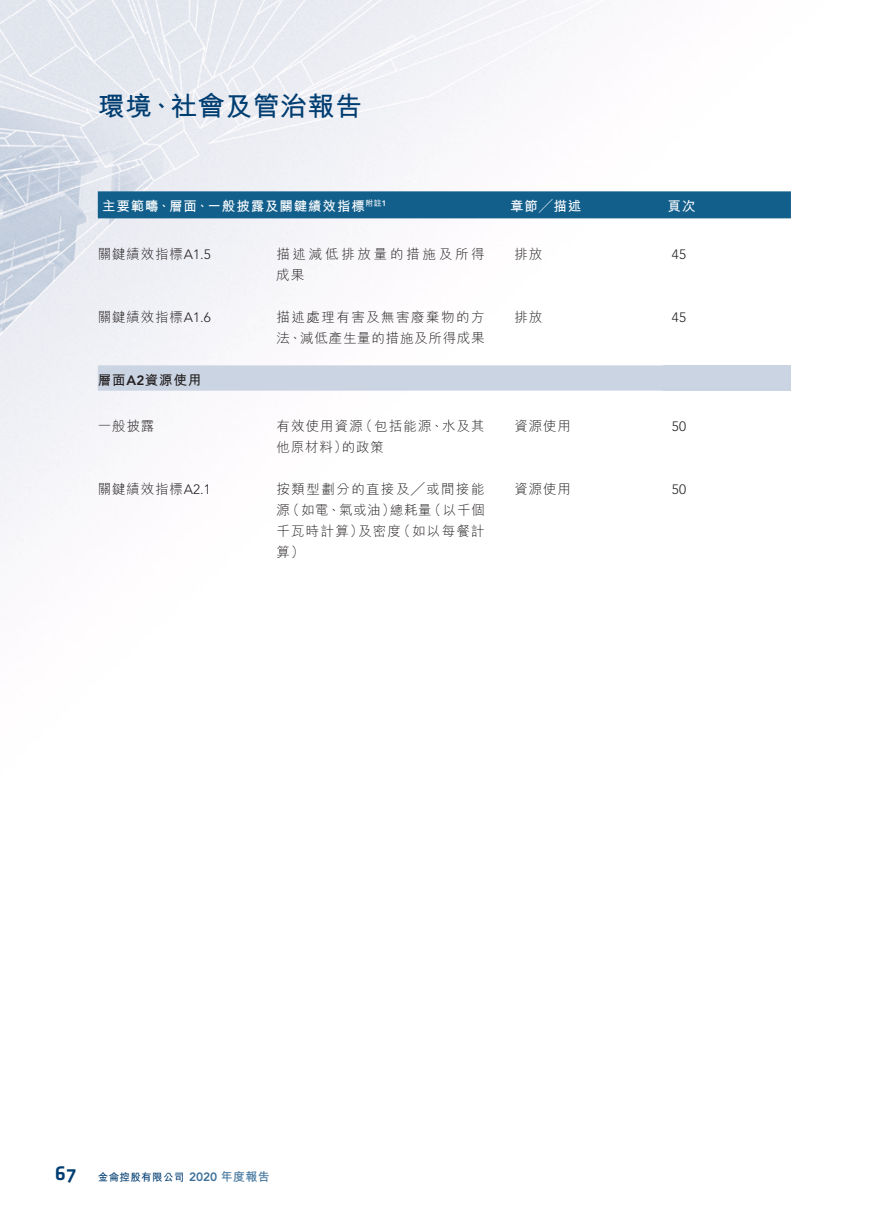
<style>
.page{position:relative;width:893px;height:1212px;background:#fff}
.page>*{position:absolute;margin:0;border:0;box-sizing:border-box;transform-origin:0 0}
.t1{font:700 27px "M Hei HK";letter-spacing:.015em;color:#003d71}
.t2{font:21px "Klavika Medium OSF";color:#003d71}
.Body_Text{font:300 13.5px/21px "M Hei HK";letter-spacing:.085em;color:#231f20}
.Body_Text-2{font:700 13.5px "M Hei HK";letter-spacing:.065em;color:#fff}
.Body_Text-3{font:300 13.5px "M Hei HK";letter-spacing:.11em;color:#231f20}
.Body_Text-4{font:300 13.5px "M Hei HK";letter-spacing:.055em;color:#231f20}
.Body_Text-5{font:300 13.5px "M Hei HK";letter-spacing:.205em;color:#231f20}
.Body_Text-6{font:300 13.5px "Avenir LT Std";letter-spacing:.01em;color:#231f20}
.Body_Text-7{font:700 13.5px "M Hei HK";letter-spacing:.065em;color:#231f20}
.t3{font:800 12px "Avenir LT Std";color:#3e719a}
.t4{font:700 10.5px "M Hei HK";letter-spacing:.035em;color:#003d71}
.Body_Text-8{font:800 7.8px "Avenir LT Std";color:#fff}
.s1{font-family:"Avenir LT Std"}
.s2{font-family:"Avenir LT Std";font-weight:800}
.s3{font-family:"M Hei HK";font-weight:700}
</style>
<div class="page">
<img style="left:0;top:0;width:791px;height:558px">
<div style="left:98px;top:191px;width:693px;height:27px;background:#125f8c"></div>
<svg style="left:98px;top:365px;width:565px;height:26px;background:#ccd5e2"></svg>
<div style="left:663px;top:365px;width:128px;height:26px;background:#cbd4e2"></div>
<h1 class="t1" style="left:98px;top:87px;width:56px">環境</h1>
<h1 class="t1" style="left:171px;top:87px;width:193px">社會及管治報告</h1>
<h1 class="t1" style="left:148px;top:87px;width:28px">、</h1>
<p class="Body_Text-2" style="left:102px;top:196px;width:281px">主要範疇、層面、一般披露及關鍵績效指標<sup>附註</sup></p>
<p class="Body_Text-5" style="left:276px;top:247px;width:210px">描述減低排放量的措施及所得</p>
<p class="Body_Text-8" style="left:382px;top:199px;width:6px">1</p>
<p class="Body_Text" style="left:98px;top:243px;width:115px">關鍵績效指標<span class="s1">A1.5</span></p>
<p class="Body_Text" style="left:276px;top:264px;width:29px">成果</p>
<p class="Body_Text" style="left:98px;top:306px;width:115px">關鍵績效指標<span class="s1">A1.6</span></p>
<p class="Body_Text-3" style="left:276px;top:310px;width:210px">描述處理有害及無害廢棄物的方</p>
<p class="Body_Text-4" style="left:276px;top:331px;width:210px">法、減低產生量的措施及所得成果</p>
<p class="Body_Text-7" style="left:98px;top:370px;width:105px">層面<span class="s2">A2</span>資源使用</p>
<p class="Body_Text" style="left:98px;top:415px;width:58px">一般披露</p>
<p class="Body_Text" style="left:359px;top:415px;width:127px">（包括能源、水及其</p>
<p class="Body_Text" style="left:276px;top:415px;width:88px">有效使用資源</p>
<p class="Body_Text" style="left:276px;top:436px;width:72px">他原材料）</p>
<p class="Body_Text" style="left:342px;top:436px;width:44px">的政策</p>
<p class="Body_Text" style="left:98px;top:478px;width:115px">關鍵績效指標<span class="s1">A2.1</span></p>
<p class="Body_Text-3" style="left:276px;top:482px;width:210px">按類型劃分的直接及╱或間接能</p>
<p class="Body_Text" style="left:286px;top:499px;width:111px">（如電、氣或油）</p>
<p class="Body_Text" style="left:428px;top:499px;width:58px">（以千個</p>
<p class="Body_Text" style="left:390px;top:499px;width:43px">總耗量</p>
<p class="Body_Text" style="left:276px;top:499px;width:15px">源</p>
<p class="Body_Text" style="left:276px;top:520px;width:88px">千瓦時計算）算(</p>
<p class="Body_Text" style="left:397px;top:520px;width:89px">（如以每餐計</p>
<p class="Body_Text" style="left:358px;top:520px;width:45px">及密度</p>
<p class="Body_Text-2" style="left:510px;top:196px;width:73px">章節╱描述</p>
<p class="Body_Text" style="left:514px;top:243px;width:29px">排放</p>
<p class="Body_Text" style="left:514px;top:306px;width:29px">排放</p>
<p class="Body_Text" style="left:514px;top:415px;width:58px">資源使用</p>
<p class="Body_Text" style="left:514px;top:478px;width:58px">資源使用</p>
<p class="Body_Text-2" style="left:668px;top:196px;width:29px">頁次</p>
<p class="Body_Text-6" style="left:672px;top:246px;width:16px">45</p>
<p class="Body_Text-6" style="left:672px;top:309px;width:16px">45</p>
<p class="Body_Text-6" style="left:672px;top:418px;width:16px">50</p>
<p class="Body_Text-6" style="left:672px;top:481px;width:16px">50</p>
<h2 class="t2" style="left:55px;top:1162px;width:23px">67</h2>
<p class="t3" style="left:189px;top:1169px;width:82px">2020 <span class="s3">年度報告</span></p>
<p class="t4" style="left:98px;top:1169px;width:88px">金侖控股有限公司</p>
</div>
